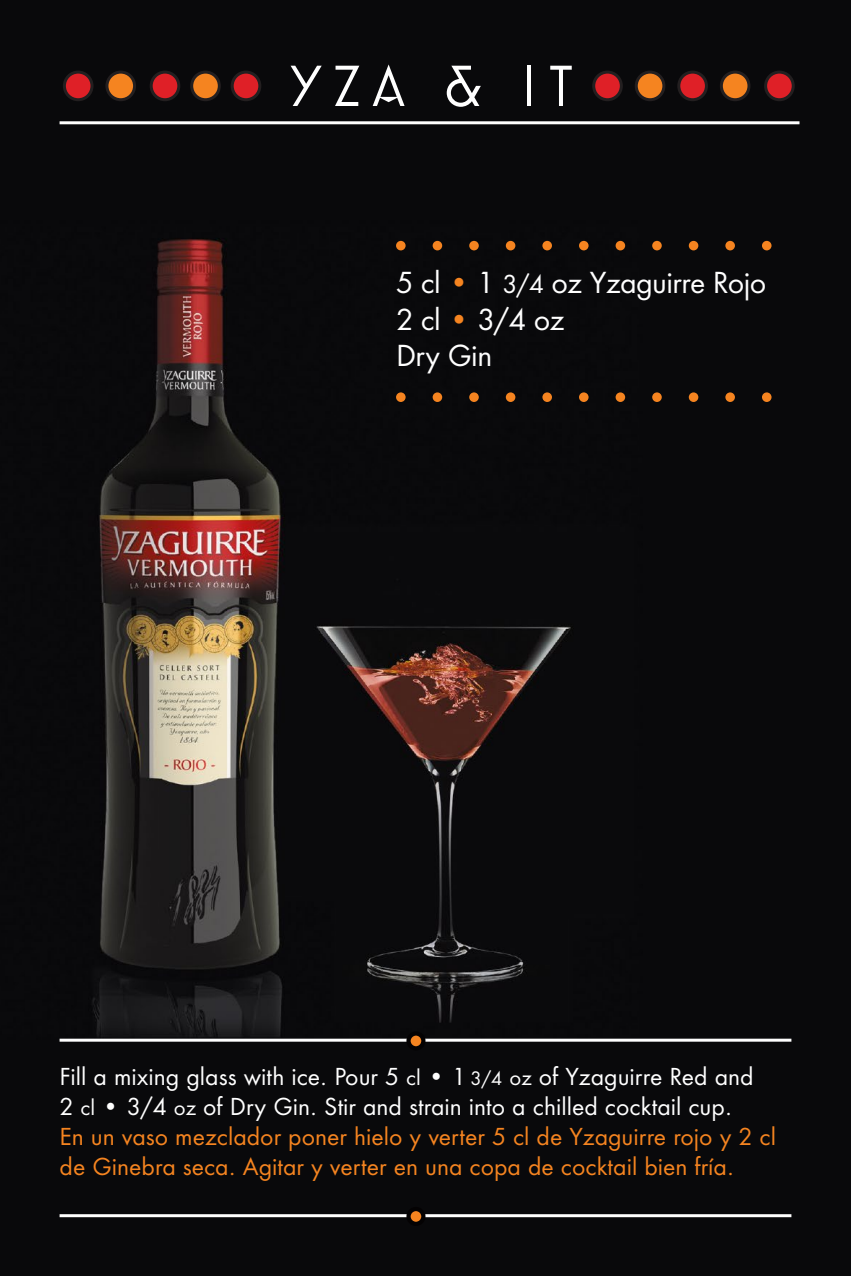
<style>
.page{position:relative;width:851px;height:1276px;background:#fff}
.page>*{position:absolute;margin:0;border:0;box-sizing:border-box;transform-origin:0 0}
.t1{font:58.8px "Mostra Two";color:#fff}
.t2{font:28.2px "Futura ND";letter-spacing:-.02em;color:#fff}
.t3{font:22.8px/30px "Futura ND";color:#f58420}
.t4{font:22.8px "Futura ND";color:#fff}
.s1{color:#f58420}
.s2{font-size:24px}
.s3{font-size:20.1px}
.s4{font-size:18px}
</style>
<div class="page">
<img style="left:0;top:0;width:850px;height:1276px">
<hr style="left:60px;top:121px;width:739px;height:3px;background:#fff">
<div style="left:151px;top:72px;width:28px;height:28px;background:#df2027;border-radius:50%"></div>
<div style="left:150px;top:71px;width:30px;height:30px;border:3px solid #231f20;border-radius:50%"></div>
<div style="left:765px;top:72px;width:28px;height:28px;background:#df2027;border-radius:50%"></div>
<div style="left:764px;top:71px;width:30px;height:30px;border:3px solid #231f20;border-radius:50%"></div>
<div style="left:107px;top:72px;width:27px;height:28px;background:#f58420;border-radius:50%"></div>
<div style="left:105px;top:71px;width:31px;height:30px;border:3px solid #231f20;border-radius:50%"></div>
<div style="left:192px;top:72px;width:27px;height:28px;background:#f58420;border-radius:50%"></div>
<div style="left:190px;top:71px;width:31px;height:30px;border:3px solid #231f20;border-radius:50%"></div>
<div style="left:721px;top:72px;width:27px;height:28px;background:#f58420;border-radius:50%"></div>
<div style="left:719px;top:71px;width:31px;height:30px;border:3px solid #231f20;border-radius:50%"></div>
<div style="left:636px;top:72px;width:27px;height:28px;background:#f58420;border-radius:50%"></div>
<div style="left:634px;top:71px;width:31px;height:30px;border:3px solid #231f20;border-radius:50%"></div>
<div style="left:64px;top:72px;width:28px;height:28px;background:#df2027;border-radius:50%"></div>
<div style="left:63px;top:71px;width:30px;height:30px;border:3px solid #231f20;border-radius:50%"></div>
<div style="left:593px;top:72px;width:28px;height:28px;background:#df2027;border-radius:50%"></div>
<div style="left:592px;top:71px;width:30px;height:30px;border:3px solid #231f20;border-radius:50%"></div>
<div style="left:232px;top:72px;width:28px;height:28px;background:#df2027;border-radius:50%"></div>
<div style="left:231px;top:71px;width:30px;height:30px;border:3px solid #231f20;border-radius:50%"></div>
<div style="left:678px;top:72px;width:28px;height:28px;background:#df2027;border-radius:50%"></div>
<div style="left:677px;top:71px;width:30px;height:30px;border:3px solid #231f20;border-radius:50%"></div>
<hr style="left:60px;top:1038px;width:731px;height:3px;background:#fff">
<svg style="left:408px;top:1033px;width:15px;height:15px"></svg>
<div style="left:406px;top:1031px;width:19px;height:19px;border:4px solid #040203;border-radius:50%"></div>
<hr style="left:60px;top:1214px;width:731px;height:3px;background:#fff">
<div style="left:408px;top:1209px;width:15px;height:14px;background:#f58420;border-radius:50%"></div>
<div style="left:406px;top:1207px;width:19px;height:19px;border:4px solid #040203;border-radius:50%"></div>
<div style="left:761px;top:241px;width:10px;height:9px;background:#f58420;border-radius:50%"></div>
<div style="left:725px;top:241px;width:9px;height:9px;background:#f58420;border-radius:50%"></div>
<div style="left:688px;top:241px;width:10px;height:9px;background:#f58420;border-radius:50%"></div>
<div style="left:652px;top:241px;width:9px;height:9px;background:#f58420;border-radius:50%"></div>
<div style="left:615px;top:241px;width:10px;height:9px;background:#f58420;border-radius:50%"></div>
<div style="left:579px;top:241px;width:9px;height:9px;background:#f58420;border-radius:50%"></div>
<div style="left:542px;top:241px;width:10px;height:9px;background:#f58420;border-radius:50%"></div>
<div style="left:505px;top:241px;width:10px;height:9px;background:#f58420;border-radius:50%"></div>
<div style="left:469px;top:241px;width:9px;height:9px;background:#f58420;border-radius:50%"></div>
<div style="left:432px;top:241px;width:10px;height:9px;background:#f58420;border-radius:50%"></div>
<div style="left:396px;top:241px;width:9px;height:9px;background:#f58420;border-radius:50%"></div>
<svg style="left:761px;top:392px;width:10px;height:10px"></svg>
<div style="left:725px;top:392px;width:9px;height:10px;background:#f58420;border-radius:50%"></div>
<svg style="left:688px;top:392px;width:10px;height:10px"></svg>
<div style="left:652px;top:392px;width:9px;height:10px;background:#f58420;border-radius:50%"></div>
<div style="left:615px;top:392px;width:10px;height:10px;background:#f58420;border-radius:50%"></div>
<div style="left:579px;top:392px;width:9px;height:10px;background:#f58420;border-radius:50%"></div>
<div style="left:542px;top:392px;width:10px;height:10px;background:#f58420;border-radius:50%"></div>
<svg style="left:505px;top:392px;width:10px;height:10px"></svg>
<div style="left:469px;top:392px;width:9px;height:10px;background:#f58420;border-radius:50%"></div>
<div style="left:432px;top:392px;width:10px;height:10px;background:#f58420;border-radius:50%"></div>
<div style="left:396px;top:392px;width:9px;height:10px;background:#f58420;border-radius:50%"></div>
<p class="t1" style="left:290px;top:54px;width:284px">YZA &amp; IT</p>
<p class="t2" style="left:396px;top:264px;width:372px">5 cl <span class="s1">•</span> 1 <span class="s2">3/4</span> oz Yzaguirre Rojo</p>
<p class="t2" style="left:396px;top:301px;width:170px">2 cl <span class="s1">•</span> 3/4 oz</p>
<p class="t2" style="left:396px;top:337px;width:98px">Dry Gin</p>
<p class="t4" style="left:60px;top:1062px;width:695px">Fill a mixing glass with ice. Pour 5 <span class="s3">cl</span> • 1 <span class="s4">3/4</span> <span class="s3">oz</span> of Yzaguirre Red and</p>
<p class="t4" style="left:60px;top:1092px;width:674px">2 <span class="s3">cl</span> • 3/4 <span class="s3">oz</span> of Dry Gin. Stir and strain into a chilled cocktail cup.</p>
<p class="t3" style="left:60px;top:1122px;width:717px">En un vaso mezclador poner hielo y verter 5 cl de Yzaguirre rojo y 2 cl de Ginebra seca. Agitar y verter en una copa de cocktail bien fría.</p>
</div>
